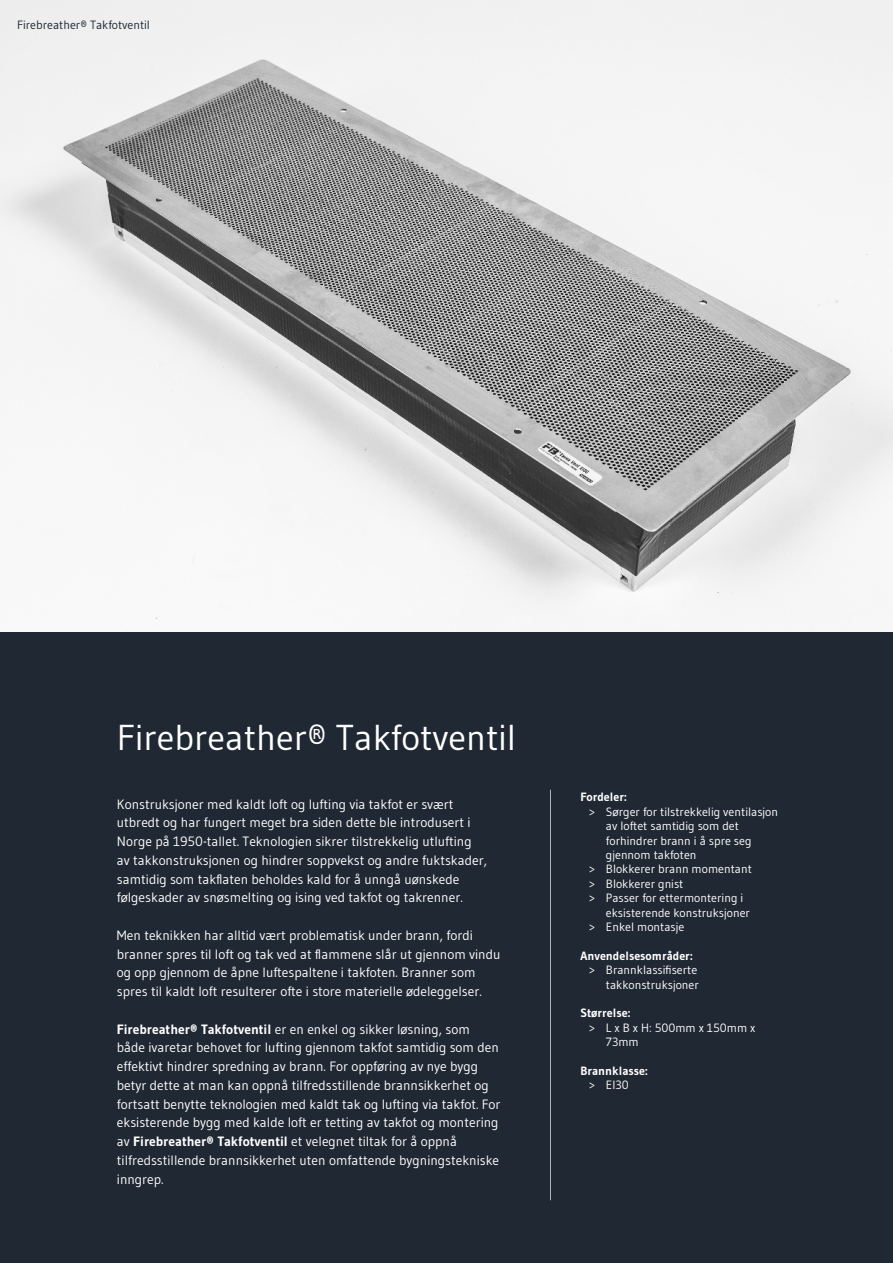
<style>
.page{position:relative;width:893px;height:1263px;background:#fff}
.page>*{position:absolute;margin:0;border:0;box-sizing:border-box;transform-origin:0 0}
.t1{font:36px "Gudea";color:#fff}
.t2{font:13.5px/18.8px "Gudea";color:#fff}
.t3{font:12px/14.4px "Gudea";color:#fff;text-align:right}
.t4{font:700 12px "Gudea";color:#fff}
.t5{font:12px "Gudea";color:#202833}
.s1{font-weight:700}
</style>
<div class="page">
<div style="left:0;top:631px;width:893px;height:632px;background:#202833"></div>
<img style="left:0;top:0;width:893px;height:631px">
<hr style="left:550px;top:790px;width:1px;height:410px;background:#a9b9c9">
<p class="t5" style="left:17px;top:17px;width:135px">Firebreather® Takfotventil</p>
<h1 class="t1" style="left:117px;top:715px;width:401px">Firebreather® Takfotventil</h1>
<p class="t2" style="left:117px;top:794px;width:372px">Konstruksjoner med kaldt loft og lufting via takfot er svært utbredt og har fungert meget bra siden dette ble introdusert i Norge på 1950-tallet. Teknologien sikrer tilstrekkelig utlufting av takkonstruksjonen og hindrer soppvekst og andre fuktskader, samtidig som takflaten beholdes kald for å unngå uønskede følgeskader av snøsmelting og ising ved takfot og takrenner.</p>
<p class="t2" style="left:117px;top:925px;width:385px">Men teknikken har alltid vært problematisk under brann, fordi branner spres til loft og tak ved at flammene slår ut gjennom vindu og opp gjennom de åpne luftespaltene i takfoten. Branner som spres til kaldt loft resulterer ofte i store materielle ødeleggelser.</p>
<p class="t2" style="left:117px;top:1019px;width:385px"><span class="s1">Firebreather® Takfotventil</span> er en enkel og sikker løsning, som både ivaretar behovet for lufting gjennom takfot samtidig som den effektivt hindrer spredning av brann. For oppføring av nye bygg betyr dette at man kan oppnå tilfredsstillende brannsikkerhet og fortsatt benytte teknologien med kaldt tak og lufting via takfot. For eksisterende bygg med kalde loft er tetting av takfot og montering av <span class="s1">Firebreather® Takfotventil</span> et velegnet tiltak for å oppnå tilfredsstillende brannsikkerhet uten omfattende bygningstekniske inngrep.</p>
<p class="t4" style="left:580px;top:792px;width:48px">Fordeler:</p>
<p class="t3" style="left:589px;top:804px;width:191px">&gt; Sørger for tilstrekkelig ventilasjon</p>
<p class="t3" style="left:606px;top:818px;width:134px">av loftet samtidig som det</p>
<p class="t3" style="left:606px;top:833px;width:147px">forhindrer brann i å spre seg</p>
<p class="t3" style="left:606px;top:847px;width:92px">gjennom takfoten</p>
<p class="t3" style="left:589px;top:862px;width:164px">&gt; Blokkerer brann momentant</p>
<p class="t3" style="left:589px;top:876px;width:96px">&gt; Blokkerer gnist</p>
<p class="t3" style="left:589px;top:890px;width:156px">&gt; Passer for ettermontering i</p>
<p class="t3" style="left:606px;top:905px;width:146px">eksisterende konstruksjoner</p>
<p class="t3" style="left:589px;top:919px;width:97px">&gt; Enkel montasje</p>
<p class="t4" style="left:580px;top:950px;width:114px">Anvendelsesområder:</p>
<p class="t3" style="left:589px;top:962px;width:111px">&gt; Brannklassifiserte takkonstruksjoner</p>
<p class="t4" style="left:580px;top:1008px;width:51px">Størrelse:</p>
<p class="t3" style="left:606px;top:1020px;width:151px;text-align:left;text-indent:-17px">&gt; L x B x H: 500mm x 150mm x<br>73mm</p>
<p class="t4" style="left:580px;top:1066px;width:69px">Brannklasse:</p>
<p class="t3" style="left:589px;top:1078px;width:41px">&gt; EI30</p>
</div>
